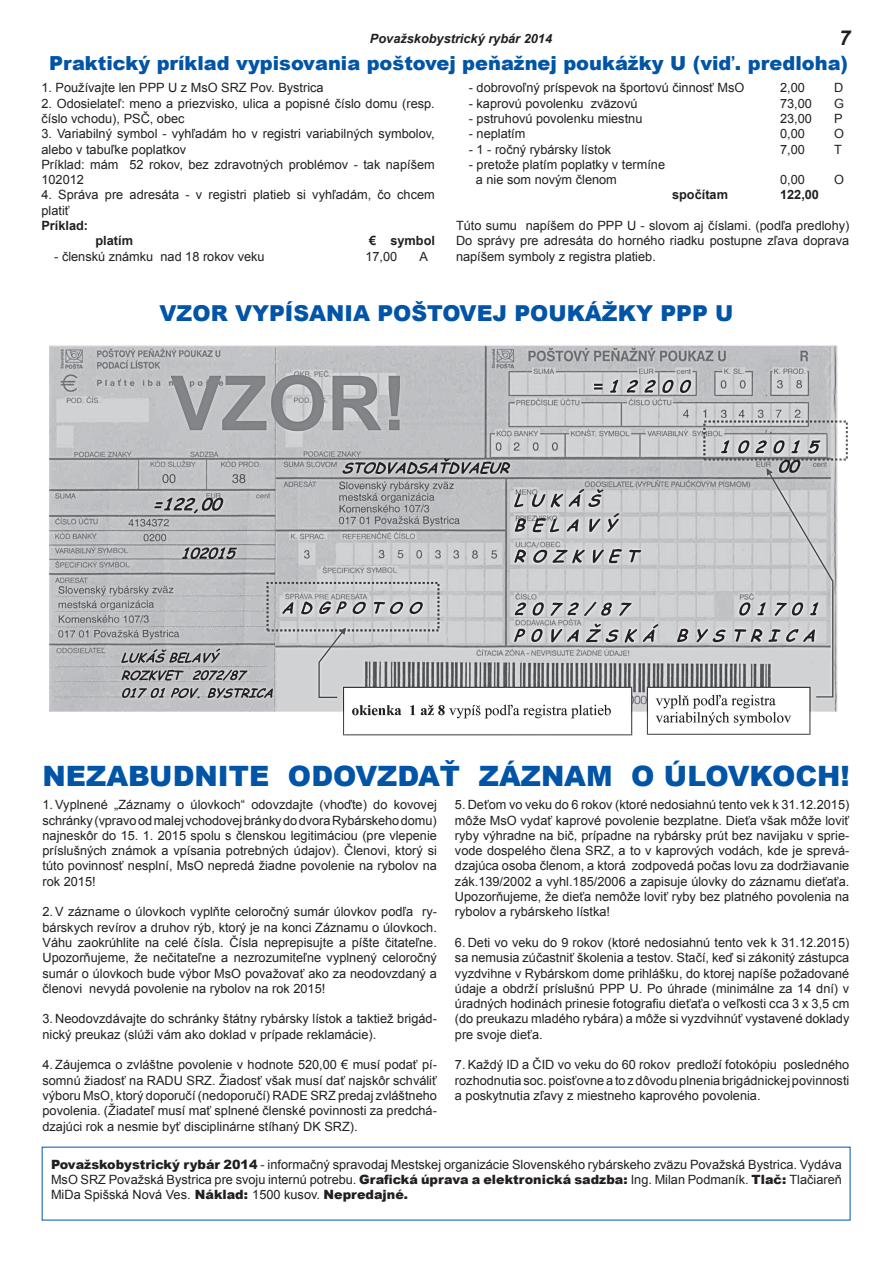
<style>
.page{position:relative;width:893px;height:1263px;background:#fff}
.page>*{position:absolute;margin:0;border:0;box-sizing:border-box;transform-origin:0 0}
.t1{font:900 28.05px "Arial";color:#0154a6}
.t2{font:900 21.9px "Arial";color:#0154a6}
.t3{font:italic 700 20.55px "Arial";color:#231f20}
.t4{font:900 19.35px "Arial";color:#0154a6}
.t5{font:12.75px/15.3px "Arial";color:#231f20;text-align:justify}
.t6{font:700 12.75px "Arial";color:#231f20}
.t7{font:italic 700 12.75px "Arial";color:#231f20}
.s1{font-weight:900}
</style>
<div class="page">
<img style="left:49px;top:345px;width:799px;height:391px">
<p class="t7" style="left:370px;top:30px;width:184px">Považskobystrický rybár 2014</p>
<h3 class="t3" style="left:839px;top:24px;width:13px">7</h3>
<h3 class="t4" style="left:49px;top:49px;width:800px">Praktický príklad vypisovania poštovej peňažnej poukážky U (viď. predloha)</h3>
<p class="t5" style="left:41px;top:80px;width:284px">1. Používajte len PPP U z MsO SRZ Pov. Bystrica</p>
<p class="t5" style="left:41px;top:96px;width:395px">2. Odosielateľ: meno a priezvisko, ulica a popisné číslo domu (resp. číslo vchodu), PSČ, obec</p>
<p class="t5" style="left:41px;top:126px;width:395px;text-align:left">3. Variabilný symbol - vyhľadám ho v registri variabilných symbolov, alebo v tabuľke poplatkov<br>Príklad: mám 52 rokov, bez zdravotných problémov - tak napíšem 102012</p>
<p class="t5" style="left:41px;top:187px;width:395px">4. Správa pre adresáta - v registri platieb si vyhľadám, čo chcem platiť</p>
<p class="t6" style="left:41px;top:217px;width:48px">Príklad:</p>
<p class="t6" style="left:95px;top:232px;width:39px">platím</p>
<p class="t6" style="left:369px;top:232px;width:67px">€ symbol</p>
<p class="t5" style="left:54px;top:249px;width:212px">- členskú známku nad 18 rokov veku</p>
<p class="t5" style="left:365px;top:249px;width:33px">17,00</p>
<p class="t5" style="left:419px;top:249px;width:10px">A</p>
<p class="t5" style="left:469px;top:80px;width:277px">- dobrovoľný príspevok na športovú činnosť MsO</p>
<p class="t5" style="left:780px;top:80px;width:26px">2,00</p>
<p class="t5" style="left:834px;top:80px;width:11px">D</p>
<p class="t5" style="left:469px;top:96px;width:170px">- kaprovú povolenku zväzovú</p>
<p class="t5" style="left:780px;top:96px;width:33px">73,00</p>
<p class="t5" style="left:834px;top:96px;width:11px">G</p>
<p class="t5" style="left:469px;top:111px;width:175px">- pstruhovú povolenku miestnu</p>
<p class="t5" style="left:780px;top:111px;width:33px">23,00</p>
<p class="t5" style="left:834px;top:111px;width:10px">P</p>
<p class="t5" style="left:469px;top:126px;width:58px">- neplatím</p>
<p class="t5" style="left:780px;top:126px;width:26px">0,00</p>
<p class="t5" style="left:834px;top:126px;width:11px">O</p>
<p class="t5" style="left:469px;top:142px;width:144px">- 1 - ročný rybársky lístok</p>
<p class="t5" style="left:780px;top:142px;width:26px">7,00</p>
<p class="t5" style="left:834px;top:142px;width:9px">T</p>
<p class="t5" style="left:476px;top:157px;width:191px;text-indent:-7px">- pretože platím poplatky v termíne a nie som novým členom</p>
<p class="t5" style="left:780px;top:172px;width:26px">0,00</p>
<p class="t5" style="left:834px;top:172px;width:11px">O</p>
<p class="t6" style="left:672px;top:186px;width:57px">spočítam</p>
<p class="t6" style="left:780px;top:186px;width:40px">122,00</p>
<p class="t5" style="left:456px;top:218px;width:395px">Túto sumu napíšem do PPP U - slovom aj číslami. (podľa predlohy)<br>Do správy pre adresáta do horného riadku postupne zľava doprava napíšem symboly z registra platieb.</p>
<h2 class="t2" style="left:160px;top:298px;width:575px">VZOR VYPÍSANIA POŠTOVEJ POUKÁŽKY PPP U</h2>
<h1 class="t1" style="left:43px;top:755px;width:809px">NEZABUDNITE ODOVZDAŤ ZÁZNAM O ÚLOVKOCH!</h1>
<p class="t5" style="left:43px;top:797px;width:396px">1. Vyplnené „Záznamy o úlovkoch“ odovzdajte (vhoďte) do kovovej schránky (vpravo od malej vchodovej bránky do dvora Rybárskeho domu) najneskôr do 15. 1. 2015 spolu s členskou legitimáciou (pre vlepenie príslušných známok a vpísania potrebných údajov). Členovi, ktorý si túto povinnosť nesplní, MsO nepredá žiadne povolenie na rybolov na rok 2015!</p>
<p class="t5" style="left:43px;top:904px;width:396px">2. V zázname o úlovkoch vyplňte celoročný sumár úlovkov podľa ry&shy;bárskych revírov a druhov rýb, ktorý je na konci Záznamu o úlovkoch.<br>Váhu zaokrúhlite na celé čísla. Čísla neprepisujte a píšte čitateľne.<br>Upozorňujeme, že nečitateľne a nezrozumiteľne vyplnený celoročný sumár o úlovkoch bude výbor MsO považovať ako za neodovzdaný a členovi nevydá povolenie na rybolov na rok 2015!</p>
<p class="t5" style="left:43px;top:1011px;width:396px">3. Neodovzdávajte do schránky štátny rybársky lístok a taktiež brigád&shy;nický preukaz (slúži vám ako doklad v prípade reklamácie).</p>
<p class="t5" style="left:43px;top:1057px;width:396px">4. Záujemca o zvláštne povolenie v hodnote 520,00 € musí podať pí&shy;somnú žiadosť na RADU SRZ. Žiadosť však musí dať najskôr schváliť výboru MsO, ktorý doporučí (nedoporučí) RADE SRZ predaj zvláštneho povolenia. (Žiadateľ musí mať splnené členské povinnosti za predchá&shy;dzajúci rok a nesmie byť disciplinárne stíhaný DK SRZ).</p>
<p class="t5" style="left:455px;top:797px;width:396px">5. Deťom vo veku do 6 rokov (ktoré nedosiahnú tento vek k 31.12.2015) môže MsO vydať kaprové povolenie bezplatne. Dieťa však môže loviť ryby výhradne na bič, prípadne na rybársky prút bez navijaku v sprie&shy;vode dospelého člena SRZ, a to v kaprových vodách, kde je sprevá&shy;dzajúca osoba členom, a ktorá zodpovedá počas lovu za dodržiavanie zák.139/2002 a vyhl.185/2006 a zapisuje úlovky do záznamu dieťaťa.<br>Upozorňujeme, že dieťa nemôže loviť ryby bez platného povolenia na rybolov a rybárskeho lístka!</p>
<p class="t5" style="left:455px;top:935px;width:396px">6. Deti vo veku do 9 rokov (ktoré nedosiahnú tento vek k 31.12.2015) sa nemusia zúčastniť školenia a testov. Stačí, keď si zákonitý zástupca vyzdvihne v Rybárskom dome prihlášku, do ktorej napíše požadované údaje a obdrží príslušnú PPP U. Po úhrade (minimálne za 14 dní) v úradných hodinách prinesie fotografiu dieťaťa o veľkosti cca 3 x 3,5 cm (do preukazu mladého rybára) a môže si vyzdvihnúť vystavené doklady pre svoje dieťa.</p>
<p class="t5" style="left:455px;top:1057px;width:396px">7. Každý ID a ČID vo veku do 60 rokov predloží fotokópiu posledného rozhodnutia soc. poisťovne a to z dôvodu plnenia brigádnickej povinnosti a poskytnutia zľavy z miestneho kaprového povolenia.</p>
<p class="t5" style="left:51px;top:1157px;width:792px"><span class="s1">Považskobystrický rybár 2014</span> - informačný spravodaj Mestskej organizácie Slovenského rybárskeho zväzu Považská Bystrica. Vydáva MsO SRZ Považská Bystrica pre svoju internú potrebu. <span class="s1">Grafická úprava a elektronická sadzba:</span> Ing. Milan Podmaník. <span class="s1">Tlač:</span> Tlačiareň MiDa Spišská Nová Ves. <span class="s1">Náklad:</span> 1500 kusov. <span class="s1">Nepredajné.</span></p>
</div>
